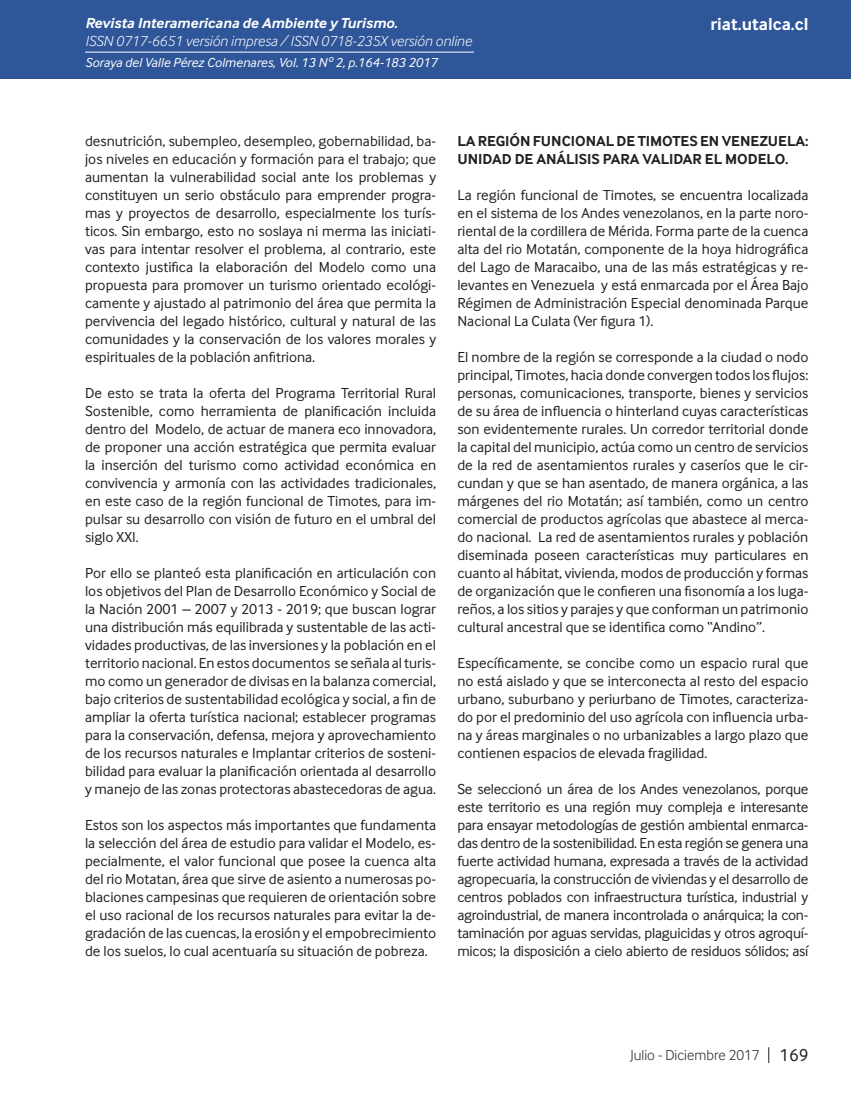
<style>
.page{position:relative;width:851px;height:1106px;background:#fff}
.page>*{position:absolute;margin:0;border:0;box-sizing:border-box;transform-origin:0 0}
.t1{font:700 18px "Inter Face";color:#fff}
.Cuerpo_de_Texto{font:15px/18px "Inter Face";color:#231f20;text-align:justify}
.Cuerpo_de_Texto-2{font:700 15px/18px "Inter Face";color:#231f20}
.t2{font:italic 300 15px "Inter Face";color:#fff}
.t3{font:italic 700 15px "Inter Face";color:#fff}
.t4{font:300 15px "Inter Face";color:#231f20}
.Cuño_de_pagina{font:italic 13.5px "Inter Face";color:#fff}
.s1{font-weight:400;font-size:18px}
</style>
<div class="page">
<div style="left:0;top:0;width:850px;height:79px;background:#2f5699"></div>
<hr style="left:85px;top:52px;width:389px;height:1px;background:#fff">
<svg style="left:768px;top:1047px;width:1px;height:16px"></svg>
<p class="t3" style="left:85px;top:15px;width:314px">Revista Interamericana de Ambiente y Turismo.</p>
<p class="t2" style="left:85px;top:33px;width:388px">ISSN 0717-6651 versión impresa / ISSN 0718-235X versión online</p>
<p class="Cuño_de_pagina" style="left:85px;top:55px;width:354px">Soraya del Valle Pérez Colmenares, Vol. 13 Nº 2, p.164-183 2017</p>
<p class="t1" style="left:710px;top:14px;width:99px">riat.utalca.cl</p>
<p class="Cuerpo_de_Texto" style="left:85px;top:132px;width:352px">desnutrición, subempleo, desempleo, gobernabilidad, ba&shy;jos niveles en educación y formación para el trabajo; que aumentan la vulnerabilidad social ante los problemas y constituyen un serio obstáculo para emprender progra&shy;mas y proyectos de desarrollo, especialmente los turís&shy;ticos. Sin embargo, esto no soslaya ni merma las iniciati&shy;vas para intentar resolver el problema, al contrario, este contexto justifica la elaboración del Modelo como una propuesta para promover un turismo orientado ecológi&shy;camente y ajustado al patrimonio del área que permita la pervivencia del legado histórico, cultural y natural de las comunidades y la conservación de los valores morales y espirituales de la población anfitriona.</p>
<p class="Cuerpo_de_Texto" style="left:85px;top:384px;width:352px">De esto se trata la oferta del Programa Territorial Rural Sostenible, como herramienta de planificación incluida dentro del Modelo, de actuar de manera eco innovadora, de proponer una acción estratégica que permita evaluar la inserción del turismo como actividad económica en convivencia y armonía con las actividades tradicionales, en este caso de la región funcional de Timotes, para im&shy;pulsar su desarrollo con visión de futuro en el umbral del siglo XXI.</p>
<p class="Cuerpo_de_Texto" style="left:85px;top:564px;width:352px">Por ello se planteó esta planificación en articulación con los objetivos del Plan de Desarrollo Económico y Social de la Nación 2001 – 2007 y 2013 - 2019; que buscan lograr una distribución más equilibrada y sustentable de las acti&shy;vidades productivas, de las inversiones y la población en el territorio nacional. En estos documentos se señala al turis&shy;mo como un generador de divisas en la balanza comercial, bajo criterios de sustentabilidad ecológica y social, a fin de ampliar la oferta turística nacional; establecer programas para la conservación, defensa, mejora y aprovechamiento de los recursos naturales e Implantar criterios de sosteni&shy;bilidad para evaluar la planificación orientada al desarrollo y manejo de las zonas protectoras abastecedoras de agua.</p>
<p class="Cuerpo_de_Texto" style="left:85px;top:816px;width:352px">Estos son los aspectos más importantes que fundamenta la selección del área de estudio para validar el Modelo, es&shy;pecialmente, el valor funcional que posee la cuenca alta del rio Motatan, área que sirve de asiento a numerosas po&shy;blaciones campesinas que requieren de orientación sobre el uso racional de los recursos naturales para evitar la de&shy;gradación de las cuencas, la erosión y el empobrecimiento de los suelos, lo cual acentuaría su situación de pobreza.</p>
<p class="Cuerpo_de_Texto-2" style="left:457px;top:132px;width:352px">LA REGIÓN FUNCIONAL DE TIMOTES EN VENEZUELA:<br>UNIDAD DE ANÁLISIS PARA VALIDAR EL MODELO.</p>
<p class="Cuerpo_de_Texto" style="left:457px;top:186px;width:352px">La región funcional de Timotes, se encuentra localizada en el sistema de los Andes venezolanos, en la parte noro&shy;riental de la cordillera de Mérida. Forma parte de la cuenca alta del rio Motatán, componente de la hoya hidrográfica del Lago de Maracaibo, una de las más estratégicas y re&shy;levantes en Venezuela y está enmarcada por el Área Bajo Régimen de Administración Especial denominada Parque Nacional La Culata (Ver figura 1).</p>
<p class="Cuerpo_de_Texto" style="left:457px;top:348px;width:352px">El nombre de la región se corresponde a la ciudad o nodo principal, Timotes, hacia donde convergen todos los flujos: personas, comunicaciones, transporte, bienes y servicios de su área de influencia o hinterland cuyas características son evidentemente rurales. Un corredor territorial donde la capital del municipio, actúa como un centro de servicios de la red de asentamientos rurales y caseríos que le cir&shy;cundan y que se han asentado, de manera orgánica, a las márgenes del rio Motatán; así también, como un centro comercial de productos agrícolas que abastece al merca&shy;do nacional. La red de asentamientos rurales y población diseminada poseen características muy particulares en cuanto al hábitat, vivienda, modos de producción y formas de organización que le confieren una fisonomía a los luga&shy;reños, a los sitios y parajes y que conforman un patrimonio cultural ancestral que se identifica como “Andino”.</p>
<p class="Cuerpo_de_Texto" style="left:457px;top:654px;width:352px">Específicamente, se concibe como un espacio rural que no está aislado y que se interconecta al resto del espacio urbano, suburbano y periurbano de Timotes, caracteriza&shy;do por el predominio del uso agrícola con influencia urba&shy;na y áreas marginales o no urbanizables a largo plazo que contienen espacios de elevada fragilidad.</p>
<p class="Cuerpo_de_Texto" style="left:457px;top:780px;width:352px">Se seleccionó un área de los Andes venezolanos, porque este territorio es una región muy compleja e interesante para ensayar metodologías de gestión ambiental enmarca&shy;das dentro de la sostenibilidad. En esta región se genera una fuerte actividad humana, expresada a través de la actividad agropecuaria, la construcción de viviendas y el desarrollo de centros poblados con infraestructura turística, industrial y agroindustrial, de manera incontrolada o anárquica; la con&shy;taminación por aguas servidas, plaguicidas y otros agroquí&shy;micos; la disposición a cielo abierto de residuos sólidos; así</p>
<p class="t4" style="left:630px;top:1046px;width:180px">Julio - Diciembre 2017 <span class="s1">169</span></p>
</div>
